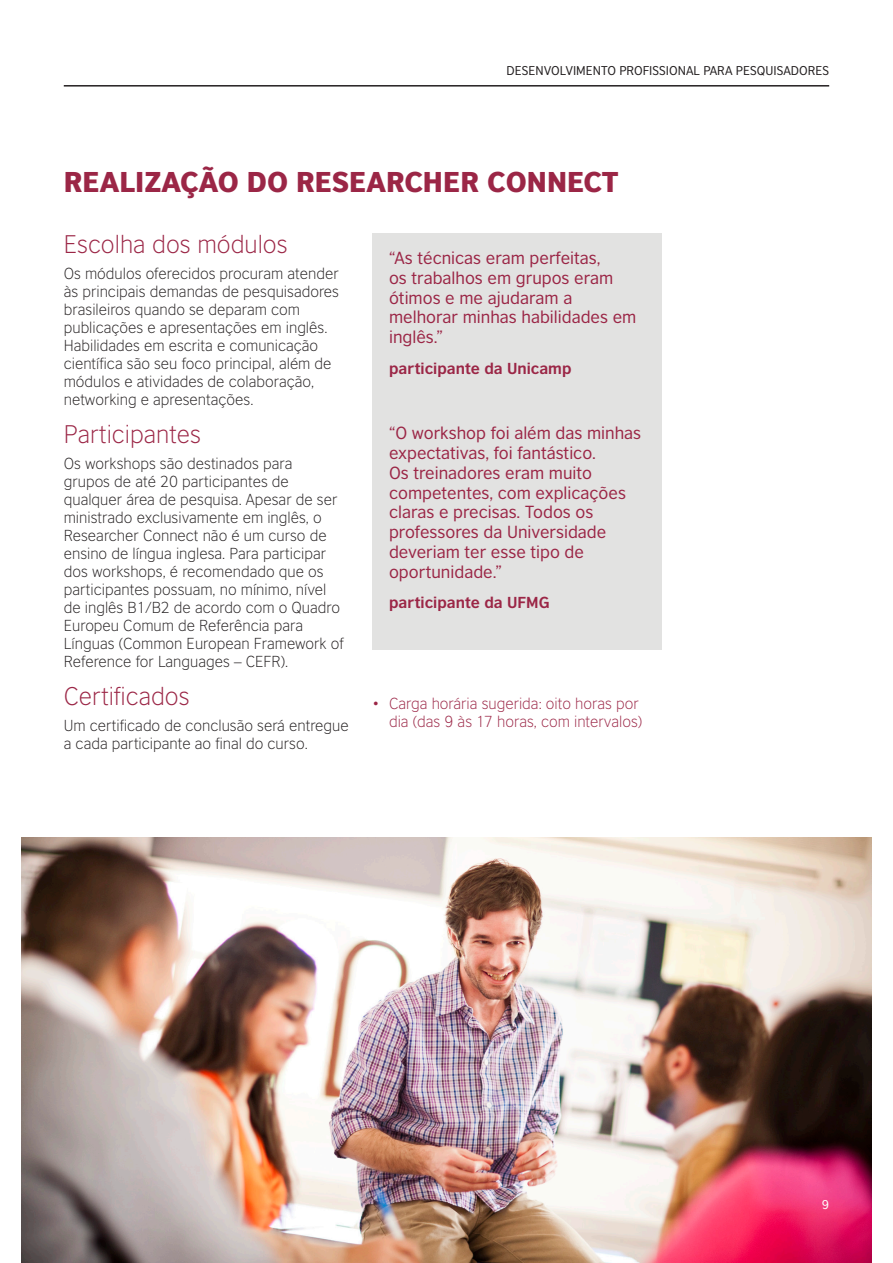
<style>
.page{position:relative;width:893px;height:1263px;background:#fff}
.page>*{position:absolute;margin:0;border:0;box-sizing:border-box;transform-origin:0 0}
.Title_H1_color{font:900 27px "British Council Sans";color:#9b2646}
.Body_H2{font:300 24px "British Council Sans";color:#9b2646}
.quote_H2{font:16.5px/19.8px "British Council Sans";color:#9b2646}
.Body_H2-2{font:300 15px/18px "British Council Sans";color:#231f20}
.t1{font:300 15px/18px "British Council Sans";color:#9b2646;text-align:right}
.quote_H2-2{font:700 15px "British Council Sans";color:#9b2646}
.t2{font:12px "British Council Sans";color:#231f20}
.t3{font:12px "British Council Sans";color:#fff}
</style>
<div class="page">
<img style="left:21px;top:838px;width:851px;height:425px">
<hr style="left:64px;top:85px;width:765px;height:2px;background:#231f20">
<div style="left:372px;top:234px;width:289px;height:416px;background:#e2e2e1"></div>
<p class="t2" style="left:507px;top:63px;width:324px">DESENVOLVIMENTO PROFISSIONAL PARA PESQUISADORES</p>
<p class="Title_H1_color" style="left:64px;top:164px;width:556px">REALIZAÇÃO DO RESEARCHER CONNECT</p>
<p class="Body_H2" style="left:64px;top:230px;width:225px">Escolha dos módulos</p>
<p class="Body_H2-2" style="left:64px;top:265px;width:277px">Os módulos oferecidos procuram atender às principais demandas de pesquisadores brasileiros quando se deparam com publicações e apresentações em inglês.<br>Habilidades em escrita e comunicação científica são seu foco principal, além de módulos e atividades de colaboração, networking e apresentações.</p>
<p class="Body_H2" style="left:64px;top:420px;width:139px">Participantes</p>
<p class="Body_H2-2" style="left:64px;top:455px;width:281px">Os workshops são destinados para<br>grupos de até 20 participantes de qualquer área de pesquisa. Apesar de ser ministrado exclusivamente em inglês, o Researcher Connect não é um curso de ensino de língua inglesa. Para participar dos workshops, é recomendado que os participantes possuam, no mínimo, nível de inglês B1/B2 de acordo com o Quadro Europeu Comum de Referência para Línguas (Common European Framework of Reference for Languages – CEFR).</p>
<p class="Body_H2" style="left:64px;top:682px;width:127px">Certificados</p>
<p class="Body_H2-2" style="left:64px;top:717px;width:286px">Um certificado de conclusão será entregue a cada participante ao final do curso.</p>
<p class="quote_H2" style="left:389px;top:248px;width:249px">“As técnicas eram perfeitas,<br>os trabalhos em grupos eram ótimos e me ajudaram a melhorar minhas habilidades em inglês.”</p>
<p class="quote_H2-2" style="left:389px;top:359px;width:184px">participante da Unicamp</p>
<p class="quote_H2" style="left:389px;top:423px;width:254px">“O workshop foi além das minhas expectativas, foi fantástico.<br>Os treinadores eram muito competentes, com explicações claras e precisas. Todos os professores da Universidade deveriam ter esse tipo de oportunidade.”</p>
<p class="quote_H2-2" style="left:389px;top:593px;width:162px">participante da UFMG</p>
<p class="t1" style="left:372px;top:695px;width:272px">• Carga horária sugerida: oito horas por dia (das 9 às 17 horas, com intervalos)</p>
<p class="t3" style="left:822px;top:1197px;width:9px">9</p>
</div>
